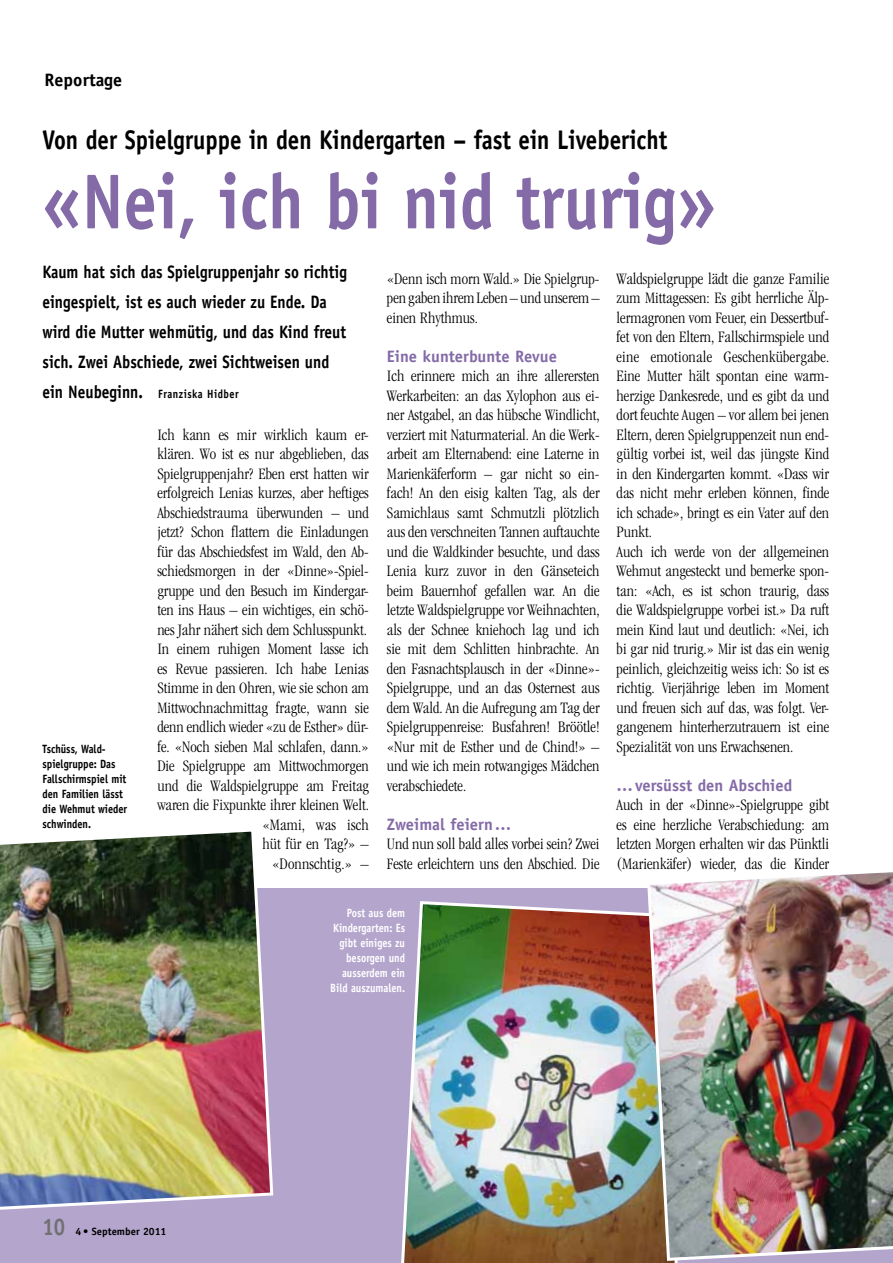
<style>
.page{position:relative;width:893px;height:1263px;background:#fff}
.page>*{position:absolute;margin:0;border:0;box-sizing:border-box;transform-origin:0 0}
.t1{font:700 78px "Officina Sans";color:#846ba8;scale:.85 1}
.t2{font:700 27px "Officina Sans";color:#000;scale:.85 1}
.t3{font:700 24px "Officina Sans";color:#707172;scale:.85 1}
.t4{font:700 18px/30px "Officina Sans";color:#000;scale:.85 1}
.t5{font:700 18px "Officina Sans";color:#000}
.t6{font:300 condensed 16.5px/19.5px "Garamond";color:#000;text-align:justify}
.t7{font:700 16.5px "Officina Sans";color:#846ba8}
.t8{font:700 12px/15px "Officina Sans";color:#000;scale:.85 1}
.t9{font:700 12px/15px "Officina Sans";color:#fff;text-align:right;scale:.85 1}
.t10{font:700 12px "Officina Sans";letter-spacing:.05em;color:#000;scale:.85 1}
.t11{font:700 10.5px "Officina Sans";color:#000}
.s1{font-size:18px}
</style>
<div class="page">
<div style="left:0;top:888px;width:893px;height:375px;background:#b4a5cd"></div>
<img style="left:0;top:831px;width:274px;height:379px">
<img style="left:401px;top:901px;width:277px;height:362px">
<img style="left:646px;top:872px;width:247px;height:390px">
<p class="t5" style="left:45px;top:69px;width:79px">Reportage</p>
<h2 class="t2" style="left:43px;top:123px;width:736px">Von der Spielgruppe in den Kindergarten – fast ein Livebericht</h2>
<h1 class="t1" style="left:43px;top:153px;width:794px">«Nei, ich bi nid trurig»</h1>
<p class="t4" style="left:43px;top:257px;width:360px">Kaum hat sich das Spielgruppenjahr so richtig eingespielt, ist es auch wieder zu Ende. Da wird die Mutter wehmütig, und das Kind freut sich. Zwei Abschiede, zwei Sichtweisen und</p>
<p class="t10" style="left:43px;top:387px;width:232px"><span class="s1">ein Neubeginn.</span> Franziska Hidber</p>
<p class="t6" style="left:157px;top:425px;width:213px;text-align:right">Ich kann es mir wirklich kaum er&shy;klären. Wo ist es nur abgeblieben, das Spielgruppenjahr? Eben erst hatten wir erfolgreich Lenias kurzes, aber heftiges Abschiedstrauma überwunden – und jetzt? Schon flattern die Einladungen für das Abschiedsfest im Wald, den Ab&shy;schiedsmorgen in der «Dinne»-Spiel&shy;gruppe und den Besuch im Kindergar&shy;ten ins Haus – ein wichtiges, ein schö&shy;nes Jahr nähert sich dem Schlusspunkt.<br>In einem ruhigen Moment lasse ich es Revue passieren. Ich habe Lenias Stimme in den Ohren, wie sie schon am Mittwochnachmittag fragte, wann sie denn endlich wieder «zu de Esther» dür&shy;fe. «Noch sieben Mal schlafen, dann.» Die Spielgruppe am Mittwochmorgen und die Waldspielgruppe am Freitag waren die Fixpunkte ihrer kleinen Welt. «Mami, was isch<br>hüt für en Tag?» –<br>«Donnschtig.» –</p>
<p class="t6" style="left:387px;top:269px;width:214px">«Denn isch morn Wald.» Die Spielgrup&shy;pen gaben ihrem Leben – und unserem – einen Rhythmus.</p>
<p class="t7" style="left:387px;top:346px;width:171px">Eine kunterbunte Revue</p>
<p class="t6" style="left:387px;top:366px;width:214px">Ich erinnere mich an ihre allerersten Werkarbeiten: an das Xylophon aus ei&shy;ner Astgabel, an das hübsche Windlicht, verziert mit Naturmaterial. An die Werk&shy;arbeit am Elternabend: eine Laterne in Marienkäferform – gar nicht so ein&shy;fach! An den eisig kalten Tag, als der Samichlaus samt Schmutzli plötzlich aus den verschneiten Tannen auftauchte und die Waldkinder besuchte, und dass Lenia kurz zuvor in den Gänseteich beim Bauernhof gefallen war. An die letzte Waldspielgruppe vor Weihnachten, als der Schnee kniehoch lag und ich sie mit dem Schlitten hinbrachte. An den Fasnachtsplausch in der «Dinne»- Spielgruppe, und an das Osternest aus dem Wald. An die Aufregung am Tag der Spielgruppenreise: Busfahren! Bröötle! «Nur mit de Esther und de Chind!» – und wie ich mein rotwangiges Mädchen verabschiedete.</p>
<p class="t7" style="left:387px;top:814px;width:126px">Zweimal feiern…</p>
<p class="t6" style="left:387px;top:834px;width:214px">Und nun soll bald alles vorbei sein? Zwei<br>Feste erleichtern uns den Abschied. Die</p>
<p class="t6" style="left:617px;top:269px;width:214px;text-align:left">Waldspielgruppe lädt die ganze Familie zum Mittagessen: Es gibt herrliche Älp&shy;lermagronen vom Feuer, ein Dessertbuf&shy;fet von den Eltern, Fallschirmspiele und eine emotionale Geschenkübergabe.<br>Eine Mutter hält spontan eine warm&shy;herzige Dankesrede, und es gibt da und dort feuchte Augen – vor allem bei jenen Eltern, deren Spielgruppenzeit nun end&shy;gültig vorbei ist, weil das jüngste Kind in den Kindergarten kommt. «Dass wir das nicht mehr erleben können, finde ich schade», bringt es ein Vater auf den Punkt.<br>Auch ich werde von der allgemeinen Wehmut angesteckt und bemerke spon&shy;tan: «Ach, es ist schon traurig, dass die Waldspielgruppe vorbei ist.» Da ruft mein Kind laut und deutlich: «Nei, ich bi gar nid trurig.» Mir ist das ein wenig peinlich, gleichzeitig weiss ich: So ist es richtig. Vierjährige leben im Moment und freuen sich auf das, was folgt. Ver&shy;gangenem hinterherzutrauern ist eine Spezialität von uns Erwachsenen.</p>
<p class="t7" style="left:617px;top:775px;width:177px">…versüsst den Abschied</p>
<p class="t6" style="left:617px;top:795px;width:214px">Auch in der «Dinne»-Spielgruppe gibt es eine herzliche Verabschiedung: am letzten Morgen erhalten wir das Pünktli (Marienkäfer) wieder, das die Kinder</p>
<p class="t8" style="left:43px;top:741px;width:101px">Tschüss, Wald&shy;spielgruppe: Das<br>Fallschirmspiel mit den Familien lässt die Wehmut wieder schwinden.</p>
<h3 class="t3" style="left:43px;top:1212px;width:28px">10</h3>
<p class="t11" style="left:75px;top:1225px;width:93px">4 • September 2011</p>
<p class="t9" style="left:330px;top:905px;width:89px">Post aus dem<br>Kindergarten: Es gibt einiges zu besorgen und ausserdem ein<br>Bild auszumalen.</p>
</div>
